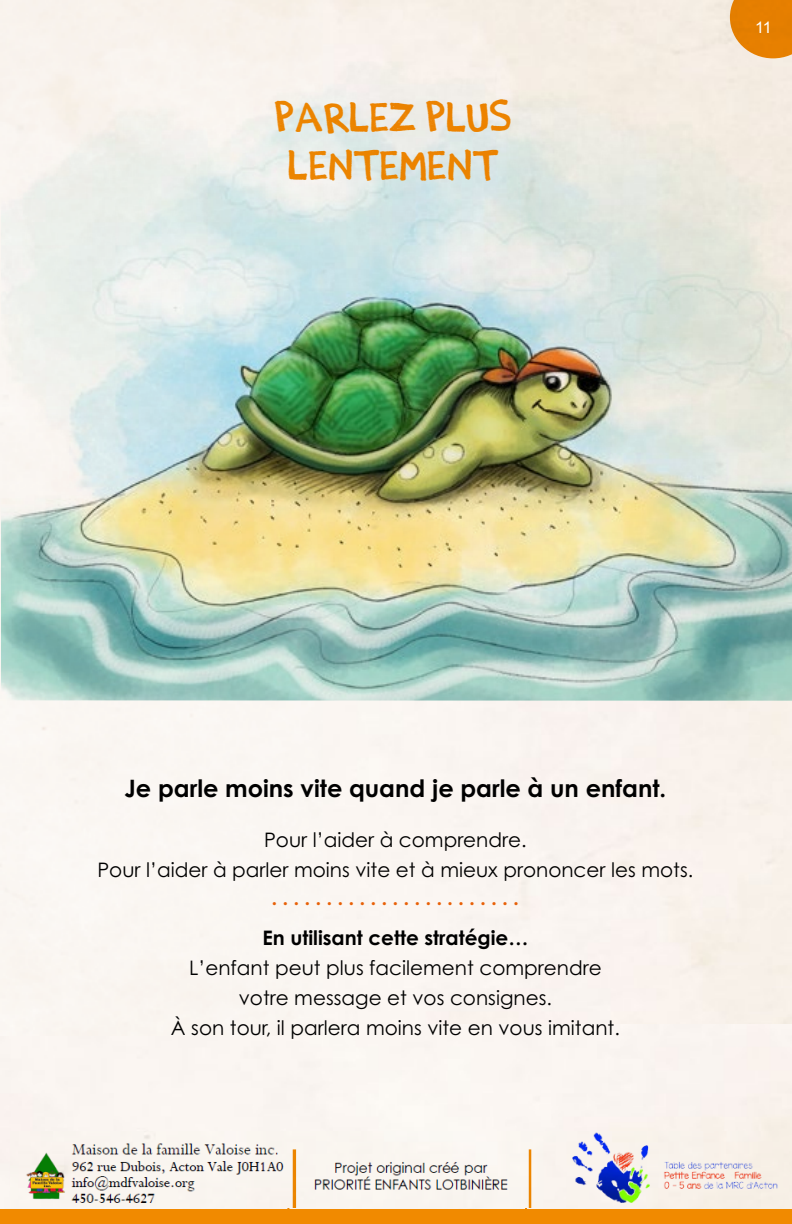
<style>
.page{position:relative;width:792px;height:1224px;background:#fff}
.page>*{position:absolute;margin:0;border:0;box-sizing:border-box;transform-origin:0 0}
.t1{font:40px/48px "Estoy Bueno";color:#f18a00;text-align:center}
.t2{font:700 24px "Century Gothic Pro";color:#000}
.t3{font:20px/30px "Century Gothic Pro";color:#000;text-align:center}
.t4{font:700 20px "Century Gothic Pro";color:#000}
.t5{font:700 20px "Aaux Next";color:#ec6408}
.t6{font:16px "Arial";color:#fff}
</style>
<div class="page">
<img style="left:0;top:0;width:792px;height:1025px">
<svg style="left:730px;top:0;width:62px;height:58px;background:#e68a19"></svg>
<hr style="left:287px;top:1147px;width:2px;height:68px;background:#f18a00">
<hr style="left:525px;top:1147px;width:2px;height:68px;background:#f18a00">
<div style="left:0;top:1209px;width:792px;height:15px;background:#f18a00"></div>
<img style="left:11px;top:1131px;width:778px;height:77px">
<h1 class="t1" style="left:274px;top:94px;width:239px">PARLEZ PLUS<br>LENTEMENT</h1>
<p class="t6" style="left:755px;top:17px;width:18px">11</p>
<p class="t2" style="left:124px;top:774px;width:543px">Je parle moins vite quand je parle à un enfant.</p>
<p class="t3" style="left:97px;top:825px;width:597px">Pour l’aider à comprendre.<br>Pour l’aider à parler moins vite et à mieux prononcer les mots.</p>
<p class="t5" style="left:272px;top:884px;width:249px">.......................</p>
<p class="t4" style="left:262px;top:926px;width:267px">En utilisant cette stratégie…</p>
<p class="t3" style="left:171px;top:953px;width:450px">L’enfant peut plus facilement comprendre votre message et vos consignes.<br>À son tour, il parlera moins vite en vous imitant.</p>
</div>
